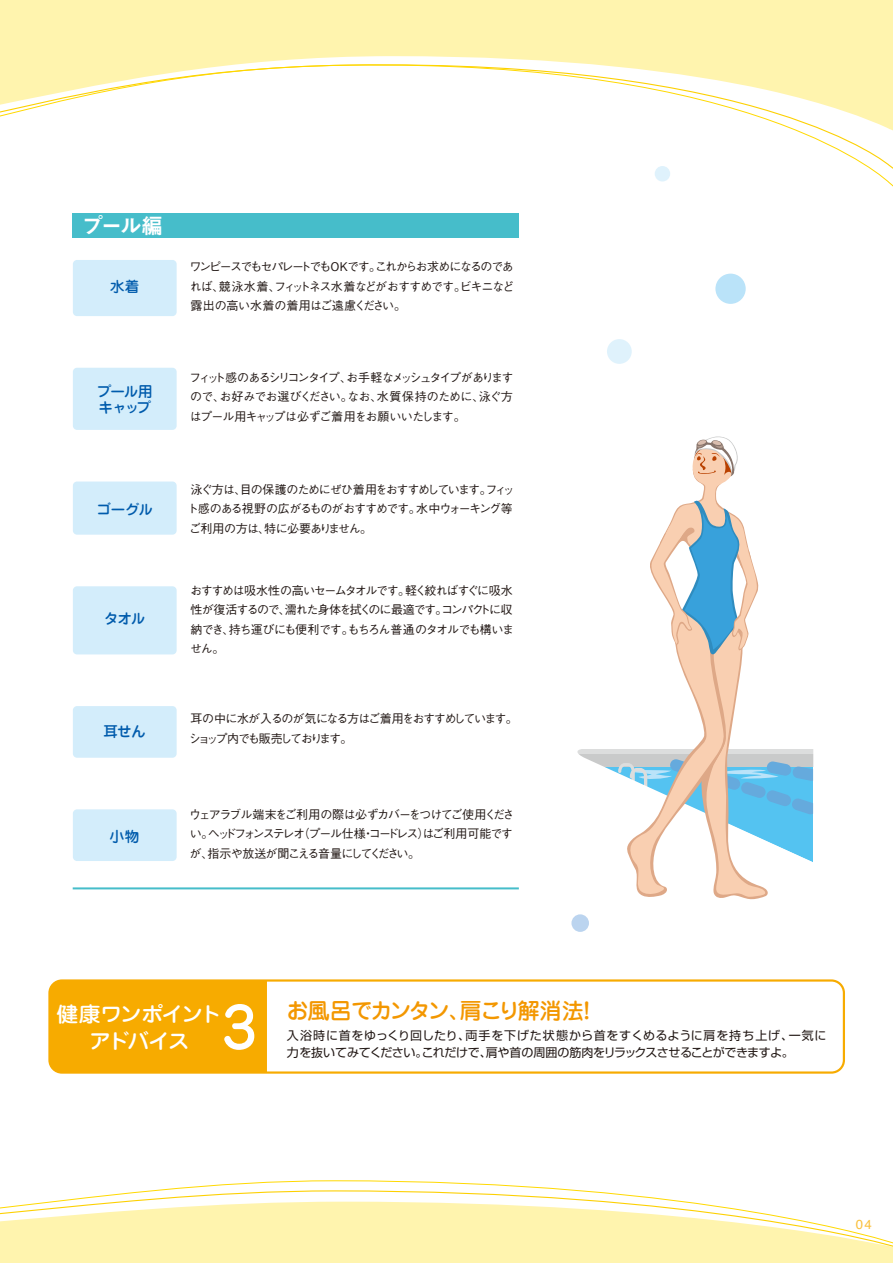
<style>
.page{position:relative;width:893px;height:1263px;background:#fff}
.page>*{position:absolute;margin:0;border:0;box-sizing:border-box;transform-origin:0 0}
.t1{font:500 55.65px "Jun 34 Pro";color:#fff}
.t2{font:500 21.9px "Jun 34 Pro";letter-spacing:-.095em;color:#f39700}
.t3{font:21.75px "Midashi Go Pro MB31";color:#fff}
.t4{font:500 20.85px/26.4px "Jun 34 Pro";letter-spacing:-.08em;color:#fff;text-align:center;scale:1.05 1}
.t5{font:500 14.55px/16.5px "Jun 34 Pro";letter-spacing:-.06em;color:#005bac}
.t6{font:13.2px "Helvetica";color:#fac03d}
.t7{font:500 12px/19.5px "Gothic BBB Pro";letter-spacing:-.095em;color:#221815}
.t8{font:12px/16.5px "Shin Go Pro";color:#221815}
.t9{font:500 12px/19.5px "Gothic BBB Pro";letter-spacing:-.12em;color:#221815}
</style>
<div class="page">
<div style="left:715px;top:274px;width:31px;height:30px;background:#bae3f9;border-radius:50%"></div>
<div style="left:607px;top:339px;width:25px;height:25px;background:#dff2fc;border-radius:50%"></div>
<div style="left:571px;top:914px;width:18px;height:18px;background:#bbd4ef;border-radius:50%"></div>
<svg style="left:0;top:0;width:893px;height:164px"></svg>
<div style="left:0;top:1251px;width:893px;height:12px;background:#fff4ae"></div>
<hr style="left:0;top:1248px;width:893px;height:3px;background:#fff4ae">
<svg style="left:0;top:1180px;width:893px;height:68px"></svg>
<svg style="left:577px;top:436px;width:237px;height:464px"></svg>
<div style="left:48px;top:979px;width:797px;height:95px;border:2px solid #f7ab00;border-radius:12px"></div>
<div style="left:49px;top:980px;width:218px;height:92px;background:#f7ab00"></div>
<div style="left:73px;top:213px;width:446px;height:25px;background:#46bdca"></div>
<hr style="left:73px;top:887px;width:446px;height:2px;background:#46bdca">
<div style="left:73px;top:260px;width:104px;height:56px;background:#d3edfb;border-radius:4px"></div>
<div style="left:73px;top:481px;width:104px;height:54px;background:#d3edfb;border-radius:4px"></div>
<div style="left:73px;top:368px;width:104px;height:62px;background:#d3edfb;border-radius:4px"></div>
<div style="left:73px;top:586px;width:104px;height:68px;background:#d3edfb;border-radius:4px"></div>
<div style="left:73px;top:706px;width:104px;height:52px;background:#d3edfb;border-radius:4px"></div>
<div style="left:73px;top:809px;width:104px;height:52px;background:#d3edfb;border-radius:4px"></div>
<h3 class="t3" style="left:82px;top:208px;width:83px">プール編</h3>
<p class="t5" style="left:110px;top:277px;width:31px">水着</p>
<p class="t5" style="left:97px;top:382px;width:57px">プール用キャップ</p>
<p class="t5" style="left:97px;top:500px;width:58px">ゴーグル</p>
<p class="t5" style="left:104px;top:608px;width:43px">タオル</p>
<p class="t5" style="left:104px;top:722px;width:44px">耳せん</p>
<p class="t5" style="left:110px;top:827px;width:31px">小物</p>
<p class="t7" style="left:189px;top:256px;width:326px;text-align:justify">ワンピースでもセパレートでもOKです。これからお求めになるのであれば、競泳水着、フィットネス水着などがおすすめです。ビキニなど露出の高い水着の着用はご遠慮ください。</p>
<p class="t7" style="left:189px;top:366px;width:326px;text-align:justify">フィット感のあるシリコンタイプ、お手軽なメッシュタイプがありますので、お好みでお選びください。なお、水質保持のために、泳ぐ方はプール用キャップは必ずご着用をお願いいたします。</p>
<p class="t7" style="left:187px;top:478px;width:329px;text-indent:4px">泳ぐ方は、目の保護のためにぜひ着用をおすすめしています。フィット感のある視野の広がるものがおすすめです。水中ウォーキング等ご利用の方は、特に必要ありません。</p>
<p class="t7" style="left:190px;top:579px;width:326px">おすすめは吸水性の高いセームタオルです。軽く絞ればすぐに吸水性が復活するので、濡れた身体を拭くのに最適です。コンパクトに収納でき、持ち運びにも便利です。もちろん普通のタオルでも構いません。</p>
<p class="t7" style="left:189px;top:707px;width:330px">耳の中に水が入るのが気になる方はご着用をおすすめしています。ショップ内でも販売しております。</p>
<p class="t9" style="left:189px;top:803px;width:327px">ウェアラブル端末をご利用の際は必ずカバーをつけてご使用ください。ヘッドフォンステレオ（プール仕様・コードレス）はご利用可能ですが、指示や放送が聞こえる音量にしてください。</p>
<h3 class="t4" style="left:57px;top:999px;width:159px">健康ワンポイントアドバイス</h3>
<h1 class="t1" style="left:222px;top:984px;width:37px">3</h1>
<h2 class="t2" style="left:286px;top:993px;width:313px">お風呂でカンタン、肩こり解消法！</h2>
<p class="t8" style="left:287px;top:1026px;width:541px">入浴時に首をゆっくり回したり、両手を下げた状態から首をすくめるように肩を持ち上げ、一気に力を抜いてみてください。これだけで、肩や首の周囲の筋肉をリラックスさせることができますよ。</p>
<p class="t6" style="left:856px;top:1214px;width:17px">04</p>
</div>
